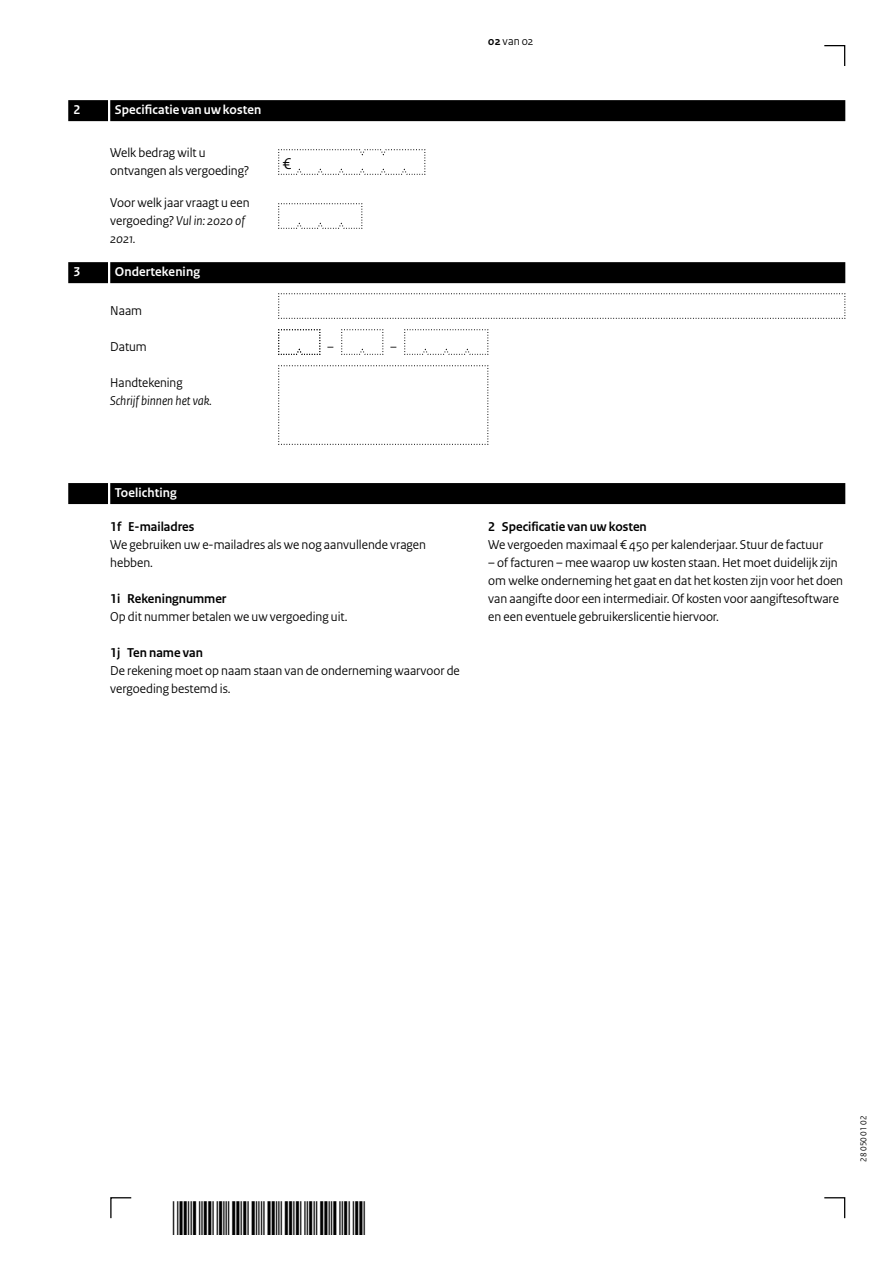
<style>
.page{position:relative;width:893px;height:1263px;background:#fff}
.page>*{position:absolute;margin:0;border:0;box-sizing:border-box;transform-origin:0 0}
.t1{font:16.5px "Rijksoverheid Sans Heading";color:#000}
.Vraag{font:13.5px/18px "Rijksoverheid Sans Heading";color:#000}
.t2{font:700 13.5px "Rijksoverheid Sans Heading";color:#000}
.KOP_D_Nummer{font:700 13.5px "Rijksoverheid Sans Heading";letter-spacing:.01em;color:#fff}
.Vraag_12{font:italic 13.5px/18px "Rijksoverheid Sans Heading";color:#000}
.t3{font:12px "Rijksoverheid Sans Heading";color:#000}
.t4{font:9px "Rijksoverheid Sans Heading";color:#000}
.s1{font-style:italic}
.s2{font-style:normal}
.s3{font-weight:700}
</style>
<div class="page">
<svg style="left:824px;top:1197px;width:22px;height:22px"></svg>
<svg style="left:110px;top:1197px;width:22px;height:22px"></svg>
<svg style="left:824px;top:45px;width:22px;height:21px"></svg>
<svg style="left:278px;top:293px;width:568px;height:26px"></svg>
<svg style="left:341px;top:329px;width:43px;height:26px"></svg>
<svg style="left:404px;top:329px;width:85px;height:26px"></svg>
<svg style="left:278px;top:203px;width:85px;height:26px"></svg>
<svg style="left:278px;top:329px;width:43px;height:26px"></svg>
<svg style="left:278px;top:365px;width:211px;height:80px"></svg>
<svg style="left:278px;top:149px;width:148px;height:26px"></svg>
<div style="left:110px;top:100px;width:735px;height:21px;background:#000"></div>
<div style="left:68px;top:100px;width:40px;height:21px;background:#000"></div>
<div style="left:110px;top:262px;width:735px;height:21px;background:#000"></div>
<div style="left:68px;top:262px;width:40px;height:21px;background:#000"></div>
<div style="left:110px;top:483px;width:735px;height:21px;background:#000"></div>
<div style="left:68px;top:483px;width:40px;height:21px;background:#000"></div>
<h2 class="KOP_D_Nummer" style="left:74px;top:102px;width:8px">2</h2>
<h2 class="KOP_D_Nummer" style="left:115px;top:102px;width:148px">Specificatie van uw kosten</h2>
<p class="Vraag" style="left:110px;top:144px;width:140px">Welk bedrag wilt u ontvangen als vergoeding?</p>
<p class="Vraag" style="left:110px;top:194px;width:141px">Voor welk jaar vraagt u een vergoeding? <span class="s1">Vul in: 2020 of<br>2021.</span></p>
<h2 class="KOP_D_Nummer" style="left:74px;top:264px;width:8px">3</h2>
<h2 class="KOP_D_Nummer" style="left:115px;top:264px;width:87px">Ondertekening</h2>
<p class="Vraag" style="left:110px;top:302px;width:33px">Naam</p>
<p class="Vraag" style="left:110px;top:338px;width:38px">Datum</p>
<p class="Vraag_12" style="left:110px;top:374px;width:103px"><span class="s2">Handtekening<br></span>Schrijf binnen het vak.</p>
<p class="t1" style="left:283px;top:154px;width:10px">€</p>
<p class="t3" style="left:488px;top:34px;width:47px"><span class="s3">02</span> van 02</p>
<p class="KOP_D_Nummer" style="left:115px;top:485px;width:64px">Toelichting</p>
<p class="t2" style="left:110px;top:519px;width:86px">1f E-mailadres</p>
<p class="Vraag" style="left:110px;top:536px;width:317px">We gebruiken uw e-mailadres als we nog aanvullende vragen hebben.</p>
<p class="t2" style="left:110px;top:591px;width:118px">1i Rekeningnummer</p>
<p class="Vraag" style="left:110px;top:608px;width:239px">Op dit nummer betalen we uw vergoeding uit.</p>
<p class="t2" style="left:110px;top:645px;width:94px">1j Ten name van</p>
<p class="Vraag" style="left:110px;top:662px;width:351px">De rekening moet op naam staan van de onderneming waarvoor de vergoeding bestemd is.</p>
<p class="t2" style="left:488px;top:519px;width:160px">2 Specificatie van uw kosten</p>
<p class="Vraag" style="left:488px;top:536px;width:336px">We vergoeden maximaal € 450 per kalenderjaar. Stuur de factuur</p>
<p class="Vraag" style="left:488px;top:554px;width:356px">– of facturen – mee waarop uw kosten staan. Het moet duidelijk zijn om welke onderneming het gaat en dat het kosten zijn voor het doen van aangifte door een intermediair. Of kosten voor aangiftesoftware en een eventuele gebruikerslicentie hiervoor.</p>
<p class="t4" style="left:858px;top:1161px;width:47px;rotate:-90deg">28 050 01 02</p>
</div>
